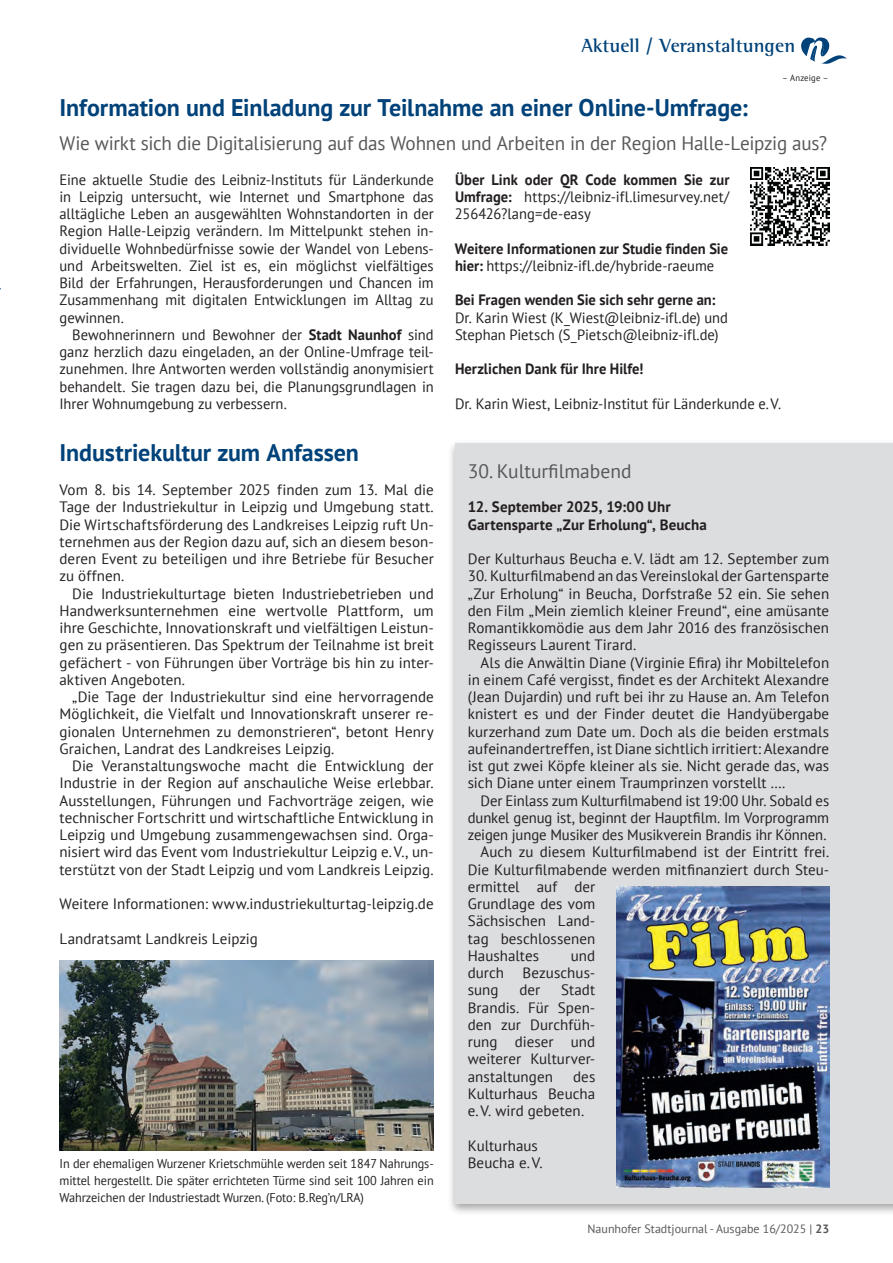
<style>
.page{position:relative;width:893px;height:1263px;background:#fff}
.page>*{position:absolute;margin:0;border:0;box-sizing:border-box;transform-origin:0 0}
.t1{font:700 24px "PT Sans";letter-spacing:-.005em;color:#004279}
.t2{font:19.5px "PT Sans";letter-spacing:-.01em;color:#57585a}
.t3{font:700 19.5px "Rotis Semi Serif Std";letter-spacing:.005em;color:#004279}
.t4{font:15px/17.2px "PT Sans";letter-spacing:.005em;color:#231f20;text-align:justify}
.t5{font:700 15px/17.2px "PT Sans";color:#231f20}
.t6{font:12.75px/17.2px "PT Sans";letter-spacing:-.005em;color:#231f20;scale:.96 1}
.t7{font:12px "PT Sans";color:#57585a}
.t8{font:9px "PT Sans";letter-spacing:.02em;color:#231f20;scale:.96 1}
.s1{font-weight:700}
.s2{font-weight:400}
</style>
<div class="page">
<svg style="left:801px;top:37px;width:46px;height:27px"></svg>
<img style="left:751px;top:167px;width:78px;height:79px">
<div style="left:447px;top:439px;width:446px;height:777px;background:#231f20;opacity:.4"></div>
<div style="left:455px;top:443px;width:438px;height:760px;background:#dcdddf"></div>
<img style="left:617px;top:886px;width:212px;height:301px">
<img style="left:60px;top:961px;width:374px;height:190px">
<h2 class="t3" style="left:581px;top:34px;width:215px">Aktuell / Veranstaltungen</h2>
<p class="t8" style="left:782px;top:72px;width:50px">– Anzeige –</p>
<h1 class="t1" style="left:60px;top:91px;width:690px">Information und Einladung zur Teilnahme an einer Online-Umfrage:</h1>
<h2 class="t2" style="left:60px;top:131px;width:769px">Wie wirkt sich die Digitalisierung auf das Wohnen und Arbeiten in der Region Halle-Leipzig aus?</h2>
<p class="t4" style="left:60px;top:170px;width:376px">Eine aktuelle Studie des Leibniz-Instituts für Länderkunde in Leipzig untersucht, wie Internet und Smartphone das alltägliche Leben an ausgewählten Wohnstandorten in der Region Halle-Leipzig verändern. Im Mittelpunkt stehen in&shy;dividuelle Wohnbedürfnisse sowie der Wandel von Lebens&shy;und Arbeitswelten. Ziel ist es, ein möglichst vielfältiges Bild der Erfahrungen, Herausforderungen und Chancen im Zusammenhang mit digitalen Entwicklungen im Alltag zu gewinnen.</p>
<p class="t4" style="left:60px;top:326px;width:376px;text-indent:13px">Bewohnerinnern und Bewohner der <span class="s1">Stadt Naunhof</span> sind ganz herzlich dazu eingeladen, an der Online-Umfrage teil&shy;zunehmen. Ihre Antworten werden vollständig anonymisiert behandelt. Sie tragen dazu bei, die Planungsgrundlagen in Ihrer Wohnumgebung zu verbessern.</p>
<h1 class="t1" style="left:60px;top:436px;width:301px">Industriekultur zum Anfassen</h1>
<p class="t4" style="left:60px;top:481px;width:376px">Vom 8. bis 14. September 2025 finden zum 13. Mal die Tage der Industriekultur in Leipzig und Umgebung statt.<br>Die Wirtschaftsförderung des Landkreises Leipzig ruft Un&shy;ternehmen aus der Region dazu auf, sich an diesem beson&shy;deren Event zu beteiligen und ihre Betriebe für Besucher zu öffnen.</p>
<p class="t4" style="left:60px;top:584px;width:376px;text-indent:13px">Die Industriekulturtage bieten Industriebetrieben und Handwerksunternehmen eine wertvolle Plattform, um ihre Geschichte, Innovationskraft und vielfältigen Leistun&shy;gen zu präsentieren. Das Spektrum der Teilnahme ist breit gefächert - von Führungen über Vorträge bis hin zu inter&shy;aktiven Angeboten.</p>
<p class="t4" style="left:60px;top:688px;width:376px;text-indent:13px">„Die Tage der Industriekultur sind eine hervorragende Möglichkeit, die Vielfalt und Innovationskraft unserer re&shy;gionalen Unternehmen zu demonstrieren“, betont Henry Graichen, Landrat des Landkreises Leipzig.</p>
<p class="t4" style="left:60px;top:757px;width:376px;text-indent:13px">Die Veranstaltungswoche macht die Entwicklung der Industrie in der Region auf anschauliche Weise erlebbar.<br>Ausstellungen, Führungen und Fachvorträge zeigen, wie technischer Fortschritt und wirtschaftliche Entwicklung in Leipzig und Umgebung zusammengewachsen sind. Orga&shy;nisiert wird das Event vom Industriekultur Leipzig e.V., un&shy;terstützt von der Stadt Leipzig und vom Landkreis Leipzig.</p>
<p class="t4" style="left:60px;top:895px;width:376px">Weitere Informationen: www.industriekulturtag-leipzig.de</p>
<p class="t4" style="left:60px;top:929px;width:200px">Landratsamt Landkreis Leipzig</p>
<p class="t4" style="left:455px;top:170px;width:276px"><span class="s1">Über Link oder QR Code kommen Sie zur Umfrage:</span> https://leibniz-ifl.limesurvey.net/ 256426?lang=de-easy</p>
<p class="t5" style="left:455px;top:239px;width:275px">Weitere Informationen zur Studie finden Sie hier: <span class="s2">https://leibniz-ifl.de/hybride-raeume</span></p>
<p class="t5" style="left:455px;top:291px;width:262px">Bei Fragen wenden Sie sich sehr gerne an:</p>
<p class="t4" style="left:455px;top:308px;width:274px">Dr. Karin Wiest (K_Wiest@leibniz-ifl.de) und<br>Stephan Pietsch (S_Pietsch@leibniz-ifl.de)</p>
<p class="t5" style="left:455px;top:360px;width:190px">Herzlichen Dank für Ihre Hilfe!</p>
<p class="t4" style="left:455px;top:395px;width:328px">Dr. Karin Wiest, Leibniz-Institut für Länderkunde e.V.</p>
<h2 class="t2" style="left:468px;top:458px;width:165px">30. Kulturfilmabend</h2>
<p class="t5" style="left:468px;top:498px;width:241px">12. September 2025, 19:00 Uhr<br>Gartensparte „Zur Erholung“, Beucha</p>
<p class="t4" style="left:468px;top:550px;width:363px">Der Kulturhaus Beucha e.V. lädt am 12. September zum</p>
<p class="t4" style="left:468px;top:567px;width:363px">30. Kulturfilmabend an das Vereinslokal der Gartensparte „Zur Erholung“ in Beucha, Dorfstraße 52 ein. Sie sehen den Film „Mein ziemlich kleiner Freund“, eine amüsante Romantikkomödie aus dem Jahr 2016 des französischen Regisseurs Laurent Tirard.</p>
<p class="t4" style="left:468px;top:653px;width:363px;text-indent:13px">Als die Anwältin Diane (Virginie Efira) ihr Mobiltelefon in einem Café vergisst, findet es der Architekt Alexandre (Jean Dujardin) und ruft bei ihr zu Hause an. Am Telefon knistert es und der Finder deutet die Handyübergabe kurzerhand zum Date um. Doch als die beiden erstmals aufeinandertreffen, ist Diane sichtlich irritiert: Alexandre ist gut zwei Köpfe kleiner als sie. Nicht gerade das, was sich Diane unter einem Traumprinzen vorstellt ….</p>
<p class="t4" style="left:480px;top:791px;width:350px">Der Einlass zum Kulturfilmabend ist 19:00 Uhr. Sobald es</p>
<p class="t4" style="left:468px;top:809px;width:363px">dunkel genug ist, beginnt der Hauptfilm. Im Vorprogramm</p>
<p class="t4" style="left:468px;top:826px;width:360px">zeigen junge Musiker des Musikverein Brandis ihr Können.</p>
<p class="t4" style="left:480px;top:843px;width:350px">Auch zu diesem Kulturfilmabend ist der Eintritt frei.</p>
<p class="t4" style="left:468px;top:860px;width:363px">Die Kulturfilmabende werden mitfinanziert durch Steu-</p>
<p class="t4" style="left:468px;top:878px;width:129px">ermittel auf der</p>
<p class="t4" style="left:468px;top:895px;width:129px">Grundlage des vom</p>
<p class="t4" style="left:468px;top:912px;width:129px">Sächsischen Land-</p>
<p class="t4" style="left:468px;top:929px;width:129px">tag beschlossenen</p>
<p class="t4" style="left:468px;top:947px;width:73px">Haushaltes</p>
<p class="t4" style="left:468px;top:947px;width:129px;text-indent:103px">und durch Bezuschus&shy;sung</p>
<p class="t4" style="left:468px;top:981px;width:129px;text-indent:93px">Stadt Brandis. Für Spen&shy;den zur Durchfüh&shy;rung dieser und weiterer Kulturver&shy;anstaltungen</p>
<p class="t4" style="left:519px;top:981px;width:22px">der</p>
<p class="t4" style="left:468px;top:1067px;width:129px;text-indent:105px">des Kulturhaus Beucha e.V. wird gebeten.</p>
<p class="t4" style="left:468px;top:1136px;width:72px">Kulturhaus</p>
<p class="t6" style="left:60px;top:1154px;width:391px">In der ehemaligen Wurzener Krietschmühle werden seit 1847 Nahrungs-</p>
<p class="t4" style="left:468px;top:1154px;width:77px">Beucha e.V.</p>
<p class="t6" style="left:60px;top:1172px;width:391px">mittel hergestellt. Die später errichteten Türme sind seit 100 Jahren ein<br>Wahrzeichen der Industriestadt Wurzen. (Foto: B.Reg’n/LRA)</p>
<p class="t7" style="left:588px;top:1221px;width:243px">Naunhofer Stadtjournal - Ausgabe 16/2025 | <span class="s1">23</span></p>
</div>
